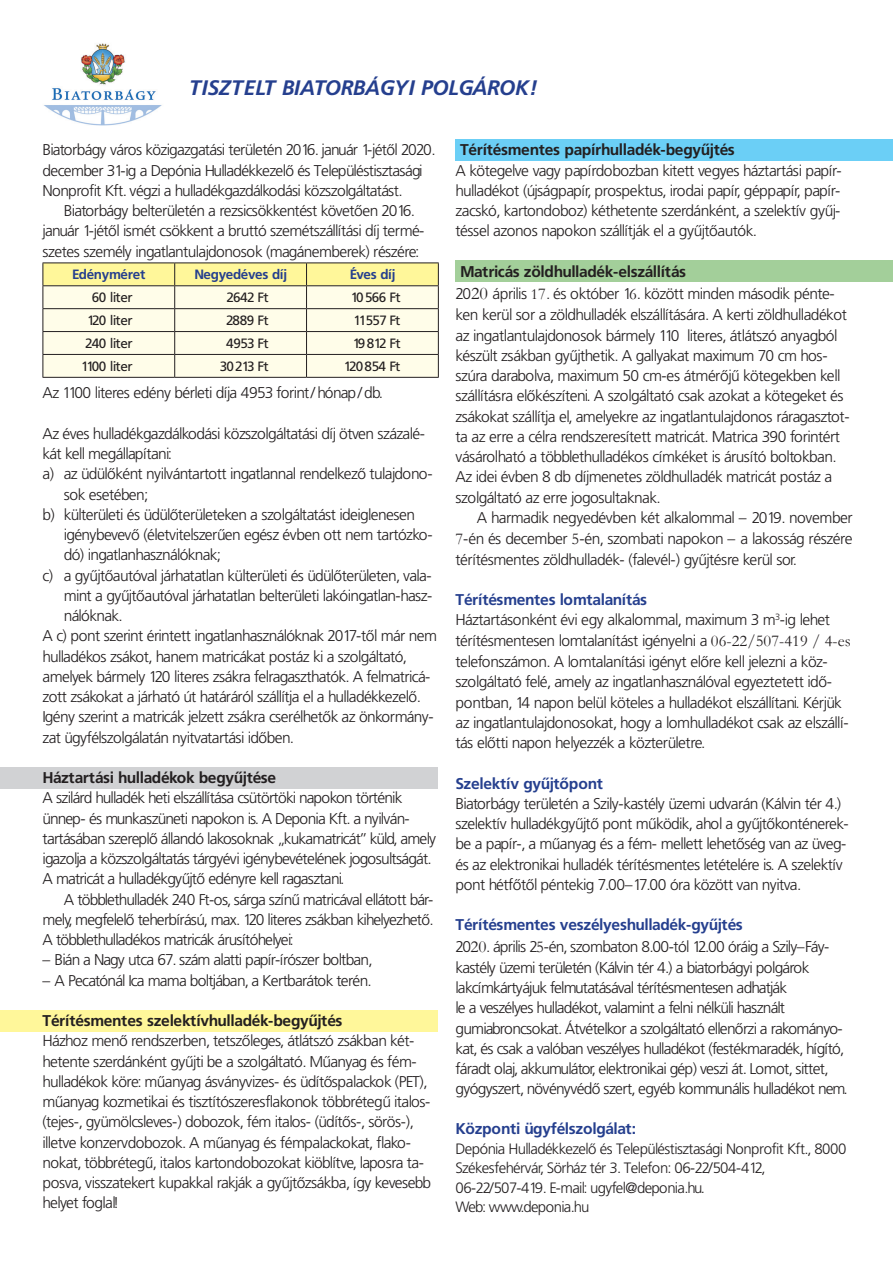
<style>
.page{position:relative;width:893px;height:1263px;background:#fff}
.page>*{position:absolute;margin:0;border:0;box-sizing:border-box;transform-origin:0 0}
.Normál{font:italic 700 21px "Frutiger PFL";color:#253f8e}
.Normál-2{font:15.6px/20.2px "Frutiger Lt PFL";color:#231f20}
.Listaszerű_bekezdés{font:15.6px/20.2px "Frutiger Lt PFL";color:#231f20}
.Normál-3{font:700 15.6px "Frutiger PFL";color:#231f20}
.Normál-4{font:700 15.6px "Frutiger PFL";color:#253f8e}
.Normál-5{font:15px/19.5px "Frutiger Lt PFL";color:#231f20}
.Normál-6{font:13.5px "Frutiger PFL";color:#231f20}
.Normál-7{font:700 13.5px "Frutiger PFL";color:#253f8e}
.s1{font-family:"Garamond";font-size:18px}
.s2{font-family:"Garamond"}
.s3{font-family:"Garamond";font-size:16.5px}
.s4{font-family:"Frutiger PFL";font-weight:700;color:#253f8e}
.s5{font-family:"Garamond";font-size:17.1px}
</style>
<div class="page">
<div style="left:0;top:767px;width:437px;height:21px;background:#d1d2d4"></div>
<div style="left:0;top:1011px;width:437px;height:21px;background:#fff79a"></div>
<div style="left:455px;top:139px;width:438px;height:21px;background:#6bcff6"></div>
<div style="left:455px;top:260px;width:438px;height:22px;background:#a3cf9a"></div>
<svg style="left:43px;top:263px;width:396px;height:114px;background:#f2eece"></svg>
<hr style="left:43px;top:377px;width:132px;height:1px;background:#231f20">
<hr style="left:175px;top:377px;width:132px;height:1px;background:#231f20">
<hr style="left:307px;top:377px;width:132px;height:1px;background:#231f20">
<img style="left:44px;top:43px;width:118px;height:82px">
<p class="Normál" style="left:189px;top:76px;width:349px">TISZTELT BIATORBÁGYI POLGÁROK!</p>
<p class="Normál-2" style="left:43px;top:140px;width:394px">Biatorbágy város közigazgatási területén 2016. január 1-jétől 2020. december 31-ig a Depónia Hulladékkezelő és Településtisztasági<br>Nonprofit Kft. végzi a hulladékgazdálkodási közszolgáltatást.</p>
<p class="Normál-2" style="left:43px;top:201px;width:383px;text-indent:21px">Biatorbágy belterületén a rezsicsökkentést követően 2016. január 1-jétől ismét csökkent a bruttó szemétszállítási díj termé&shy;szetes személy ingatlantulajdonosok (magánemberek) részére:</p>
<p class="Normál-7" style="left:72px;top:267px;width:75px">Edényméret</p>
<p class="Normál-7" style="left:194px;top:267px;width:94px">Negyedéves díj</p>
<p class="Normál-7" style="left:350px;top:267px;width:47px">Éves díj</p>
<p class="Normál-6" style="left:92px;top:290px;width:42px">60 liter</p>
<p class="Normál-6" style="left:227px;top:290px;width:43px">2642 Ft</p>
<p class="Normál-6" style="left:351px;top:290px;width:51px">10566 Ft</p>
<p class="Normál-6" style="left:87px;top:313px;width:47px">120 liter</p>
<p class="Normál-6" style="left:226px;top:313px;width:44px">2889 Ft</p>
<p class="Normál-6" style="left:354px;top:313px;width:48px">11 557 Ft</p>
<p class="Normál-6" style="left:85px;top:335px;width:49px">240 liter</p>
<p class="Normál-6" style="left:226px;top:335px;width:44px">4953 Ft</p>
<p class="Normál-6" style="left:353px;top:335px;width:49px">19812 Ft</p>
<p class="Normál-6" style="left:81px;top:358px;width:53px">1100 liter</p>
<p class="Normál-6" style="left:220px;top:358px;width:50px">30213 Ft</p>
<p class="Normál-6" style="left:344px;top:358px;width:58px">120854 Ft</p>
<p class="Normál-2" style="left:43px;top:383px;width:341px">Az 1100 literes edény bérleti díja 4953 forint/ hónap/db.</p>
<p class="Listaszerű_bekezdés" style="left:43px;top:423px;width:384px">Az éves hulladékgazdálkodási közszolgáltatási díj ötven százalé&shy;kát kell megállapítani:</p>
<p class="Listaszerű_bekezdés" style="left:64px;top:464px;width:370px;text-indent:-21px">a) az üdülőként nyilvántartott ingatlannal rendelkező tulajdono&shy;sok esetében;</p>
<p class="Listaszerű_bekezdés" style="left:64px;top:504px;width:370px;text-indent:-21px">b) külterületi és üdülőterületeken a szolgáltatást ideiglenesen igénybevevő (életvitelszerűen egész évben ott nem tartózko&shy;dó) ingatlanhasználóknak;</p>
<p class="Listaszerű_bekezdés" style="left:64px;top:565px;width:370px;text-align:justify;text-indent:-21px">c) a gyűjtőautóval járhatatlan külterületi és üdülőterületen, vala&shy;mint a gyűjtőautóval járhatatlan belterületi lakóingatlan-hasz&shy;nálóknak.</p>
<p class="Listaszerű_bekezdés" style="left:43px;top:626px;width:395px">A c) pont szerint érintett ingatlanhasználóknak 2017-től már nem hulladékos zsákot, hanem matricákat postáz ki a szolgáltató, amelyek bármely 120 literes zsákra felragaszthatók. A felmatricá&shy;zott zsákokat a járható út határáról szállítja el a hulladékkezelő.<br>Igény szerint a matricák jelzett zsákra cserélhetők az önkormány&shy;zat ügyfélszolgálatán nyitvatartási időben.</p>
<p class="Normál-3" style="left:43px;top:768px;width:235px">Háztartási hulladékok begyűjtése</p>
<p class="Normál-2" style="left:43px;top:788px;width:395px">A szilárd hulladék heti elszállítása csütörtöki napokon történik ünnep- és munkaszüneti napokon is. A Deponia Kft. a nyilván&shy;tartásában szereplő állandó lakosoknak „kukamatricát” küld, amely igazolja a közszolgáltatás tárgyévi igénybevételének jogosultságát.<br>A matricát a hulladékgyűjtő edényre kell ragasztani.</p>
<p class="Normál-2" style="left:43px;top:889px;width:392px;text-align:right">A többlethulladék 240 Ft-os, sárga színű matricával ellátott bár&shy;mely, megfelelő teherbírású, max. 120 literes zsákban kihelyezhető.</p>
<p class="Normál-2" style="left:43px;top:930px;width:252px">A többlethulladékos matricák árusítóhelyei:</p>
<p class="Normál-2" style="left:43px;top:950px;width:330px">– Bián a Nagy utca 67. szám alatti papír-írószer boltban,</p>
<p class="Normál-2" style="left:43px;top:970px;width:330px">– A Pecatónál Ica mama boltjában, a Kertbarátok terén.</p>
<p class="Normál-3" style="left:43px;top:1011px;width:301px">Térítésmentes szelektívhulladék-begyűjtés</p>
<p class="Normál-2" style="left:43px;top:1031px;width:389px">Házhoz menő rendszerben, tetszőleges, átlátszó zsákban két&shy;hetente szerdánként gyűjti be a szolgáltató. Műanyag és fém&shy;hulladékok köre: műanyag ásványvizes- és üdítőspalackok (PET), műanyag kozmetikai és tisztítószeresflakonok többrétegű italos-(tejes-, gyümölcsleves-) dobozok, fém italos- (üdítős-, sörös-), illetve konzervdobozok. A műanyag és fémpalackokat, flako&shy;nokat, többrétegű, italos kartondobozokat kiöblítve, laposra ta&shy;posva, visszatekert kupakkal rakják a gyűjtőzsákba, így kevesebb helyet foglal!</p>
<p class="Normál-3" style="left:460px;top:141px;width:276px">Térítésmentes papírhulladék-begyűjtés</p>
<p class="Normál-2" style="left:455px;top:160px;width:387px;text-align:justify">A kötegelve vagy papírdobozban kitett vegyes háztartási papír&shy;hulladékot (újságpapír, prospektus, irodai papír, géppapír, papír&shy;zacskó, kartondoboz) kéthetente szerdánként, a szelektív gyűj&shy;téssel azonos napokon szállítják el a gyűjtőautók.</p>
<p class="Normál-3" style="left:460px;top:262px;width:227px">Matricás zöldhulladék-elszállítás</p>
<p class="Normál-2" style="left:455px;top:283px;width:381px">20<span class="s1">20</span> április <span class="s2">1</span><span class="s3">7</span>. és október 1<span class="s3">6</span>. között minden második pénte-</p>
<p class="Normál-2" style="left:455px;top:305px;width:393px">ken kerül sor a zöldhulladék elszállítására. A kerti zöldhulladékot</p>
<p class="Normál-2" style="left:455px;top:325px;width:383px">az ingatlantulajdonosok bármely 110 literes, átlátszó anyagból</p>
<p class="Normál-2" style="left:455px;top:346px;width:373px">készült zsákban gyűjthetik. A gallyakat maximum 70 cm hos-</p>
<p class="Normál-2" style="left:455px;top:366px;width:386px">szúra darabolva, maximum 50 cm-es átmérőjű kötegekben kell</p>
<p class="Normál-2" style="left:455px;top:386px;width:389px">szállításra előkészíteni. A szolgáltató csak azokat a kötegeket és</p>
<p class="Normál-2" style="left:455px;top:406px;width:395px">zsákokat szállítja el, amelyekre az ingatlantulajdonos ráragasztot-</p>
<p class="Normál-2" style="left:455px;top:427px;width:386px">ta az erre a célra rendszeresített matricát. Matrica 390 forintért</p>
<p class="Normál-2" style="left:455px;top:447px;width:382px">vásárolható a többlethulladékos címkéket is árusító boltokban.</p>
<p class="Normál-2" style="left:455px;top:467px;width:378px">Az idei évben 8 db díjmenetes zöldhulladék matricát postáz a</p>
<p class="Normál-2" style="left:455px;top:487px;width:206px">szolgáltató az erre jogosultaknak.</p>
<p class="Normál-2" style="left:477px;top:508px;width:377px">A harmadik negyedévben két alkalommal – 2019. november</p>
<p class="Normál-2" style="left:455px;top:528px;width:398px"><span class="s3">7</span>-én és december <span class="s3">5</span>-én, szombati napokon – a lakosság részére</p>
<p class="Normál-2" style="left:455px;top:549px;width:342px">térítésmentes zöldhulladék- (falevél-) gyűjtésre kerül sor.</p>
<p class="Normál-2" style="left:455px;top:590px;width:397px"><span class="s4">Térítésmentes lomtalanítás<br></span>Háztartásonként évi egy alkalommal, maximum 3 m<sup>3</sup>-ig lehet térítésmentesen lomtalanítást igényelni a <span class="s3">06-22/507-419 / 4-es </span>telefonszámon. A lomtalanítási igényt előre kell jelezni a köz&shy;szolgáltató felé, amely az ingatlanhasználóval egyeztetett idő&shy;pontban, 14 napon belül köteles a hulladékot elszállítani. Kérjük az ingatlantulajdonosokat, hogy a lomhulladékot csak az elszállí&shy;tás előtti napon helyezzék a közterületre.</p>
<p class="Normál-2" style="left:455px;top:773px;width:394px"><span class="s4">Szelektív gyűjtőpont<br></span>Biatorbágy területén a Szily-kastély üzemi udvarán (Kálvin tér 4.) szelektív hulladékgyűjtő pont működik, ahol a gyűjtőkonténerek&shy;be a papír-, a műanyag és a fém- mellett lehetőség van az üveg&shy;és az elektronikai hulladék térítésmentes letételére is. A szelektív pont hétfőtől péntekig 7.00–17.00 óra között van nyitva.</p>
<p class="Normál-2" style="left:455px;top:915px;width:393px"><span class="s4">Térítésmentes veszélyeshulladék-gyűjtés<br></span>20<span class="s5">20</span>. április 2<span class="s3">5</span>-én, szombaton 8.00-tól 12.00 óráig a Szily–Fáy&shy;kastély üzemi területén (Kálvin tér 4.) a biatorbágyi polgárok lakcímkártyájuk felmutatásával térítésmentesen adhatják<br>le a veszélyes hulladékot, valamint a felni nélküli használt gumiabroncsokat. Átvételkor a szolgáltató ellenőrzi a rakományo&shy;kat, és csak a valóban veszélyes hulladékot (festékmaradék, hígító, fáradt olaj, akkumulátor, elektronikai gép) veszi át. Lomot, sittet, gyógyszert, növényvédő szert, egyéb kommunális hulladékot nem.</p>
<p class="Normál-4" style="left:455px;top:1119px;width:181px">Központi ügyfélszolgálat:</p>
<p class="Normál-5" style="left:455px;top:1139px;width:392px">Depónia Hulladékkezelő és Településtisztasági Nonprofit Kft., 8000<br>Székesfehérvár, Sörház tér 3. Telefon: 06-22/504-412, 06-22/507-419. E-mail: ugyfel@deponia.hu.<br>Web: www.deponia.hu</p>
</div>
